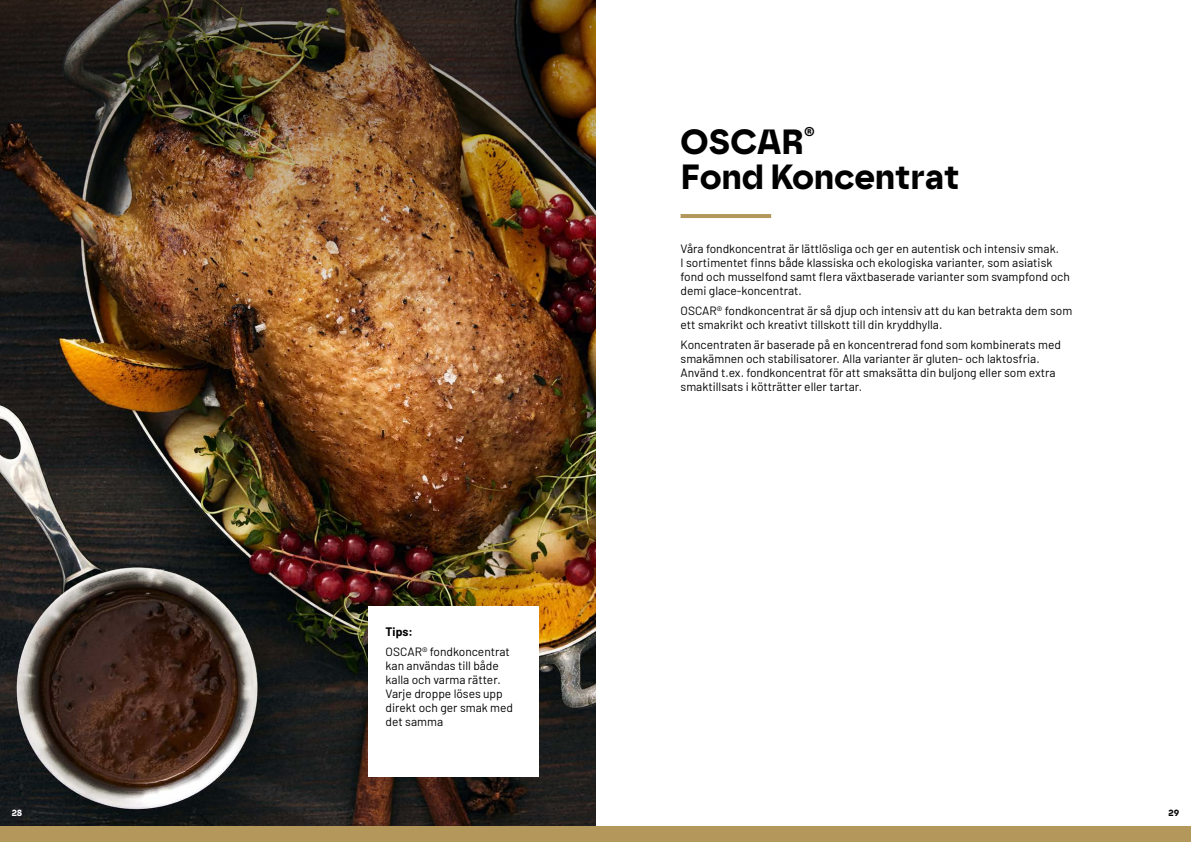
<style>
.page{position:relative;width:1191px;height:842px;background:#fff}
.page>*{position:absolute;margin:0;border:0;box-sizing:border-box;transform-origin:0 0}
.t1{font:700 35px/35px "Safiro";color:#000}
.t2{font:12px/14px "Barlow";color:#000}
.t3{font:700 12px "Barlow";color:#000}
.t4{font:700 9px "Safiro";color:#fff}
.t5{font:700 9px "Safiro";color:#000}
</style>
<div class="page">
<img style="left:0;top:339px;width:595px;height:488px">
<div style="left:0;top:827px;width:1191px;height:15px;background:#b4975a"></div>
<img style="left:0;top:0;width:595px;height:339px">
<hr style="left:680px;top:214px;width:91px;height:4px;background:#b4975a">
<div style="left:369px;top:607px;width:170px;height:170px;background:#fff"></div>
<h1 class="t1" style="left:680px;top:124px;width:280px">OSCAR<sup>®<br></sup>Fond Koncentrat</h1>
<p class="t3" style="left:386px;top:622px;width:29px">Tips:</p>
<p class="t2" style="left:386px;top:643px;width:129px">OSCAR® fondkoncentrat kan användas till både kalla och varma rätter.<br>Varje droppe löses upp direkt och ger smak med det samma</p>
<p class="t2" style="left:680px;top:241px;width:391px">Våra fondkoncentrat är lättlösliga och ger en autentisk och intensiv smak.<br>I sortimentet finns både klassiska och ekologiska varianter, som asiatisk fond och musselfond samt flera växtbaserade varianter som svampfond och demi glace-koncentrat.</p>
<p class="t2" style="left:680px;top:303px;width:393px">OSCAR® fondkoncentrat är så djup och intensiv att du kan betrakta dem som ett smakrikt och kreativt tillskott till din kryddhylla.</p>
<p class="t2" style="left:680px;top:337px;width:382px">Koncentraten är baserade på en koncentrerad fond som kombinerats med smakämnen och stabilisatorer. Alla varianter är gluten- och laktosfria.<br>Använd t.ex. fondkoncentrat för att smaksätta din buljong eller som extra smaktillsats i kötträtter eller tartar.</p>
<p class="t4" style="left:12px;top:807px;width:12px">28</p>
<p class="t5" style="left:1168px;top:807px;width:12px">29</p>
</div>
